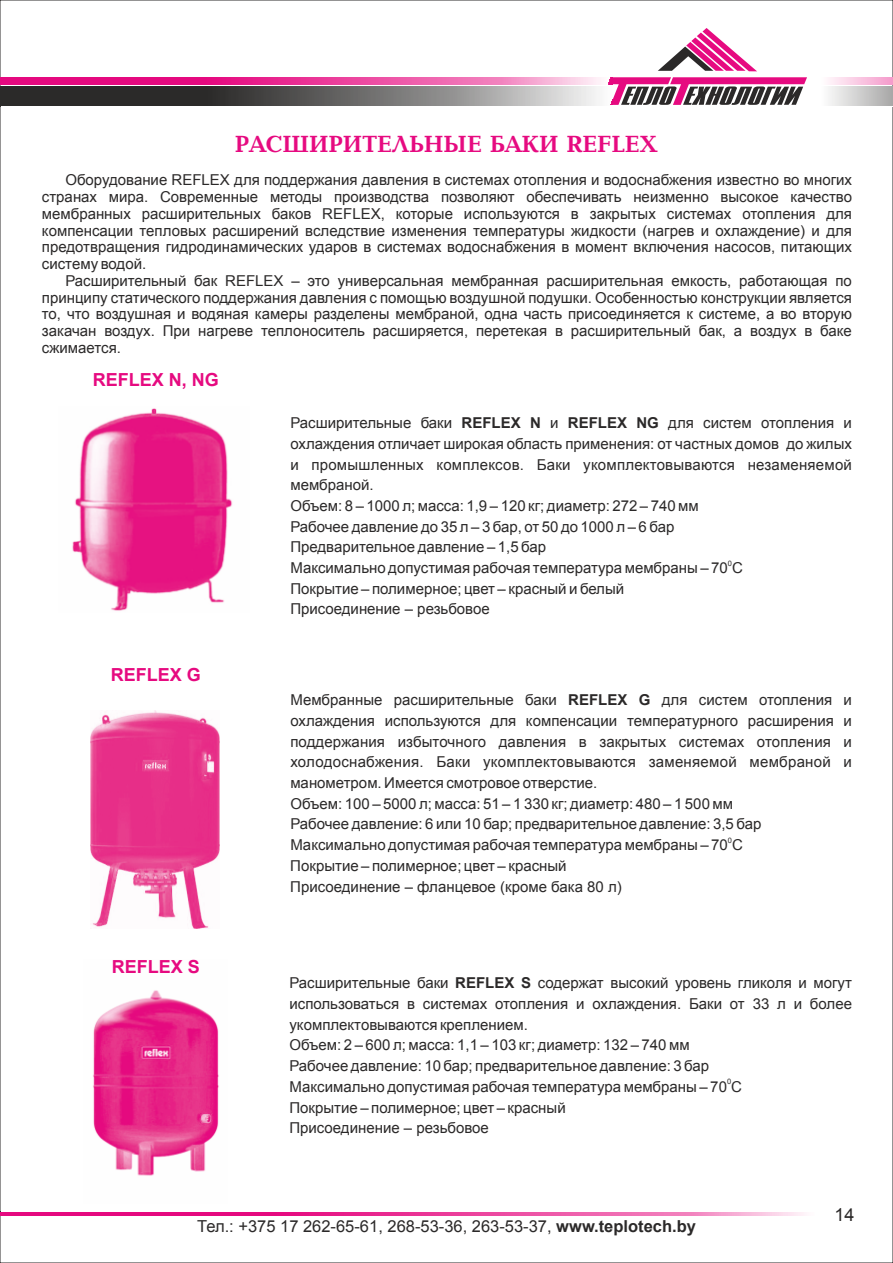
<style>
.page{position:relative;width:893px;height:1263px;background:#fff}
.page>*{position:absolute;margin:0;border:0;box-sizing:border-box;transform-origin:0 0}
.t1{font:700 22.5px "Baltica";color:#e60a80}
.t2{font:700 18px "Arial";color:#e60a80}
.t3{font:18px "Arial";color:#2b2929}
.t4{font:16.5px "Arial";color:#2b2929}
.t5{font:15px/20.7px "Arial";color:#2b2929}
.t6{font:7.5px "Arial";color:#2b2929}
.s1{font-weight:700}
</style>
<div class="page">
<img style="left:93px;top:990px;width:126px;height:186px">
<img style="left:72px;top:408px;width:161px;height:203px">
<img style="left:91px;top:710px;width:129px;height:218px">
<img style="left:0;top:1212px;width:805px;height:3px">
<svg style="left:608px;top:77px;width:199px;height:28px"></svg>
<svg style="left:658px;top:28px;width:99px;height:43px"></svg>
<img style="left:0;top:86px;width:612px;height:20px">
<img style="left:0;top:77px;width:612px;height:7px">
<h1 class="t1" style="left:235px;top:137px;width:425px">РАСШИРИТЕЛЬНЫЕ БАКИ REFLEX</h1>
<p class="t5" style="left:42px;top:173px;width:812px;line-height:16.8px;text-align:justify;text-indent:23px">Оборудование REFLEX для поддержания давления в системах отопления и водоснабжения известно во многих странах мира. Современные методы производства позволяют обеспечивать неизменно высокое качество мембранных расширительных баков REFLEX, которые используются в закрытых системах отопления для компенсации тепловых расширений вследствие изменения температуры жидкости (нагрев и охлаждение) и для предотвращения гидродинамических ударов в системах водоснабжения в момент включения насосов, питающих систему водой.</p>
<p class="t5" style="left:42px;top:274px;width:812px;line-height:16.8px;text-align:justify;text-indent:23px">Расширительный бак REFLEX – это универсальная мембранная расширительная емкость, работающая по принципу статического поддержания давления с помощью воздушной подушки. Особенностью конструкции является то, что воздушная и водяная камеры разделены мембраной, одна часть присоединяется к системе, а во вторую закачан воздух. При нагреве теплоноситель расширяется, перетекая в расширительный бак, а воздух в баке сжимается.</p>
<p class="t2" style="left:93px;top:373px;width:128px">REFLEX N, NG</p>
<p class="t5" style="left:290px;top:414px;width:563px">Расширительные баки <span class="s1">REFLEX N</span> и <span class="s1">REFLEX NG</span> для систем отопления и охлаждения отличает широкая область применения: от частных домов до жилых и промышленных комплексов. Баки укомплектовываются незаменяемой мембраной.<br>Объем: 8 – 1000 л; масса: 1,9 – 120 кг; диаметр: 272 – 740 мм<br>Рабочее давление до 35 л – 3 бар, от 50 до 1000 л – 6 бар<br>Предварительное давление – 1,5 бар</p>
<p class="t6" style="left:728px;top:560px;width:6px">0</p>
<p class="t5" style="left:290px;top:559px;width:454px">Максимально допустимая рабочая температура мембраны – 70 С<br>Покрытие – полимерное; цвет – красный и белый<br>Присоединение – резьбовое</p>
<p class="t2" style="left:111px;top:668px;width:92px">REFLEX G</p>
<p class="t2" style="left:112px;top:960px;width:90px">REFLEX S</p>
<p class="t5" style="left:290px;top:691px;width:563px">Мембранные расширительные баки <span class="s1">REFLEX G</span> для систем отопления и охлаждения используются для компенсации температурного расширения и поддержания избыточного давления в закрытых системах отопления и холодоснабжения. Баки укомплектовываются заменяемой мембраной и манометром. Имеется смотровое отверстие.<br>Объем: 100 – 5000 л; масса: 51 – 1 330 кг; диаметр: 480 – 1 500 мм<br>Рабочее давление: 6 или 10 бар; предварительное давление: 3,5 бар</p>
<p class="t6" style="left:728px;top:837px;width:6px">0</p>
<p class="t5" style="left:290px;top:836px;width:454px">Максимально допустимая рабочая температура мембраны – 70 С<br>Покрытие – полимерное; цвет – красный<br>Присоединение – фланцевое (кроме бака 80 л)</p>
<p class="t5" style="left:289px;top:974px;width:564px">Расширительные баки <span class="s1">REFLEX S</span> содержат высокий уровень гликоля и могут использоваться в системах отопления и охлаждения. Баки от 33 л и более укомплектовываются креплением.<br>Объем: 2 – 600 л; масса: 1,1 – 103 кг; диаметр: 132 – 740 мм<br>Рабочее давление: 10 бар; предварительное давление: 3 бар</p>
<p class="t6" style="left:727px;top:1079px;width:6px">0</p>
<p class="t5" style="left:289px;top:1077px;width:454px">Максимально допустимая рабочая температура мембраны – 70 С<br>Покрытие – полимерное; цвет – красный<br>Присоединение – резьбовое</p>
<p class="t4" style="left:197px;top:1220px;width:500px">Тел.: +375 17 262-65-61, 268-53-36, 263-53-37, <span class="s1">www.teplotech.by</span></p>
<p class="t3" style="left:835px;top:1208px;width:22px">14</p>
</div>
